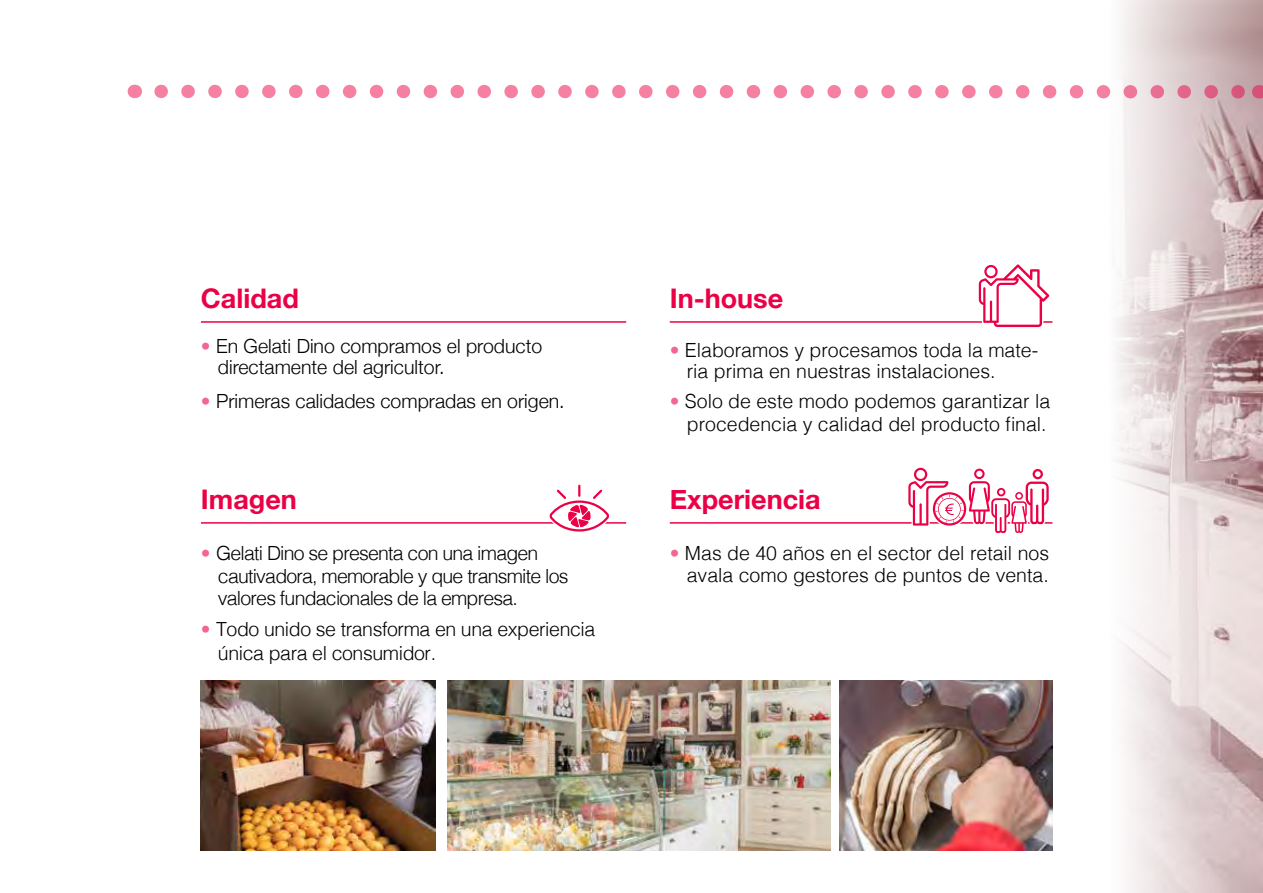
<style>
.page{position:relative;width:1263px;height:893px;background:#fff}
.page>*{position:absolute;margin:0;border:0;box-sizing:border-box;transform-origin:0 0}
.t1{font:700 27px "Helvetica Neue";color:#eb0045}
.t2{font:300 19.5px/21px "Helvetica";color:#000;text-align:right}
.t3{font:300 19.5px/22.5px "Helvetica";letter-spacing:-.04em;color:#000}
.t4{font:300 19.5px/21px "Helvetica Neue";color:#000}
.t5{font:300 19.5px/23.4px "Helvetica";letter-spacing:-.02em;color:#000}
.s1{color:#f3668f}
.s2{font-family:"Helvetica Neue";color:#f3668f}
</style>
<div class="page">
<svg style="left:1116px;top:0;width:147px;height:893px"></svg>
<img style="left:201px;top:680px;width:235px;height:170px">
<img style="left:840px;top:680px;width:212px;height:170px">
<img style="left:448px;top:680px;width:382px;height:170px">
<hr style="left:201px;top:321px;width:425px;height:2px;background:#eb0045">
<hr style="left:670px;top:321px;width:382px;height:2px;background:#eb0045">
<hr style="left:670px;top:522px;width:382px;height:2px;background:#eb0045">
<hr style="left:201px;top:522px;width:425px;height:2px;background:#eb0045">
<div style="left:973px;top:467px;width:13px;height:13px;background:#fff;border:3px solid #fff;border-radius:50%"></div>
<svg style="left:906px;top:468px;width:144px;height:65px"></svg>
<svg style="left:977px;top:264px;width:76px;height:64px"></svg>
<div style="left:577px;top:483px;width:5px;height:15px;border:3px solid #fff"></div>
<svg style="left:546px;top:485px;width:67px;height:47px"></svg>
<svg style="left:161px;top:85px;width:1084px;height:14px"></svg>
<svg style="left:134px;top:85px;width:1px;height:13px"></svg>
<svg style="left:1259px;top:85px;width:1px;height:14px"></svg>
<h1 class="t1" style="left:201px;top:278px;width:99px">Calidad</h1>
<p class="t4" style="left:218px;top:334px;width:326px;text-indent:-17px"><span class="s1">•</span> En Gelati Dino compramos el producto directamente del agricultor.</p>
<p class="t4" style="left:201px;top:389px;width:361px"><span class="s1">•</span> Primeras calidades compradas en origen.</p>
<h1 class="t1" style="left:201px;top:479px;width:97px">Imagen</h1>
<p class="t3" style="left:218px;top:541px;width:352px;text-indent:-17px"><span class="s2">•</span> Gelati Dino se presenta con una imagen cautivadora, memorable y que transmite los valores fundacionales de la empresa.</p>
<p class="t5" style="left:218px;top:616px;width:379px;text-indent:-17px"><span class="s2">•</span> Todo unido se transforma en una experiencia única para el consumidor.</p>
<h1 class="t1" style="left:670px;top:278px;width:115px">In-house</h1>
<p class="t2" style="left:687px;top:338px;width:353px;text-align:left;text-indent:-17px"><span class="s2">•</span> Elaboramos y procesamos toda la mate&shy;ria prima en nuestras instalaciones.</p>
<p class="t2" style="left:670px;top:388px;width:382px;line-height:23.4px"><span class="s2">•</span> Solo de este modo podemos garantizar la procedencia y calidad del producto final.</p>
<h1 class="t1" style="left:670px;top:479px;width:152px">Experiencia</h1>
<p class="t2" style="left:670px;top:540px;width:381px;line-height:22.5px"><span class="s2">•</span> Mas de 40 años en el sector del retail nos avala como gestores de puntos de venta.</p>
</div>
